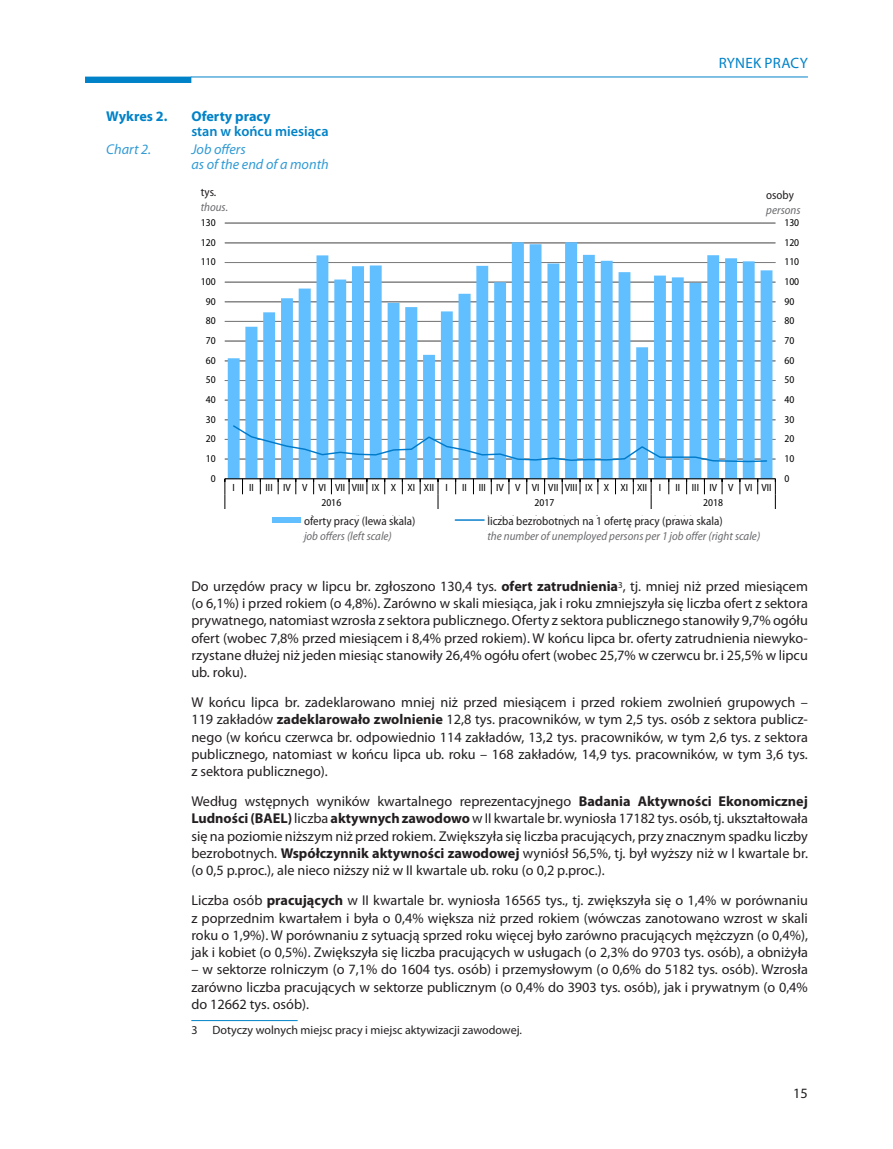
<style>
.page{position:relative;width:893px;height:1149px;background:#fff}
.page>*{position:absolute;margin:0;border:0;box-sizing:border-box;transform-origin:0 0}
.t1{font:15px "Myriad Pro";letter-spacing:.02em;color:#0082c8}
._1-tekst{font:14.25px/17.2px "Myriad Pro";color:#231f20;text-align:justify}
._3-ang_tytuł_tabl_wy{font:italic 14.25px/15px "Myriad Pro";color:#329bd5}
._3-pl_tytuł_tabl_wyk{font:600 14.25px/15px "Myriad Pro";color:#0082c8}
._3-pl_tytuł_tabl_wyk-2{font:700 14.25px "Myriad Pro";color:#0082c8}
._4-ang_tablica{font:italic semi-condensed 12px "Myriad Pro";color:#6c6d70}
._1a-przypis{font:12px "Myriad Pro";color:#231f20}
._4-pl_tablica{font:semi-condensed 12px "Myriad Pro";color:#231f20}
.t2{font:semi-condensed 10.5px/11.9px "Myriad Pro";color:#000}
.t3{font:semi-condensed 9.75px/10.9px "Myriad Pro";color:#000}
.t4{font:italic semi-condensed 9.75px/10.9px "Myriad Pro";letter-spacing:.005em;color:#7f7f7f}
.s1{font-weight:700}
.s2{font-style:normal;color:#000}
</style>
<div class="page">
<div style="left:85px;top:77px;width:106px;height:6px;background:#0082c8"></div>
<hr style="left:191px;top:77px;width:617px;height:1px;background:#0082c8">
<hr style="left:225px;top:458px;width:550px;height:1px;background:#7f7f7f">
<hr style="left:225px;top:439px;width:550px;height:1px;background:#7f7f7f">
<hr style="left:225px;top:419px;width:550px;height:1px;background:#7f7f7f">
<hr style="left:225px;top:400px;width:550px;height:1px;background:#7f7f7f">
<hr style="left:225px;top:380px;width:550px;height:1px;background:#7f7f7f">
<hr style="left:225px;top:360px;width:550px;height:1px;background:#7f7f7f">
<hr style="left:225px;top:341px;width:550px;height:1px;background:#7f7f7f">
<hr style="left:225px;top:321px;width:550px;height:1px;background:#7f7f7f">
<hr style="left:225px;top:301px;width:550px;height:1px;background:#7f7f7f">
<hr style="left:225px;top:282px;width:550px;height:1px;background:#7f7f7f">
<hr style="left:225px;top:262px;width:550px;height:1px;background:#7f7f7f">
<hr style="left:225px;top:242px;width:550px;height:1px;background:#7f7f7f">
<hr style="left:225px;top:223px;width:550px;height:1px;background:#7f7f7f">
<svg style="left:228px;top:242px;width:544px;height:236px;fill:#67bfff"></svg>
<hr style="left:225px;top:478px;width:550px;height:1px;background:#000">
<svg style="left:242px;top:478px;width:1px;height:16px"></svg>
<svg style="left:260px;top:478px;width:1px;height:16px"></svg>
<svg style="left:278px;top:478px;width:1px;height:16px"></svg>
<svg style="left:296px;top:478px;width:1px;height:16px"></svg>
<svg style="left:313px;top:478px;width:1px;height:16px"></svg>
<svg style="left:331px;top:478px;width:1px;height:16px"></svg>
<svg style="left:349px;top:478px;width:1px;height:16px"></svg>
<svg style="left:367px;top:478px;width:1px;height:16px"></svg>
<svg style="left:384px;top:478px;width:1px;height:16px"></svg>
<svg style="left:402px;top:478px;width:1px;height:16px"></svg>
<svg style="left:420px;top:478px;width:1px;height:16px"></svg>
<svg style="left:455px;top:478px;width:1px;height:16px"></svg>
<svg style="left:473px;top:478px;width:1px;height:16px"></svg>
<svg style="left:491px;top:478px;width:1px;height:16px"></svg>
<svg style="left:509px;top:478px;width:1px;height:16px"></svg>
<svg style="left:526px;top:478px;width:1px;height:16px"></svg>
<svg style="left:544px;top:478px;width:1px;height:16px"></svg>
<svg style="left:562px;top:478px;width:1px;height:16px"></svg>
<svg style="left:580px;top:478px;width:1px;height:16px"></svg>
<svg style="left:598px;top:478px;width:1px;height:16px"></svg>
<svg style="left:615px;top:478px;width:1px;height:16px"></svg>
<svg style="left:633px;top:478px;width:1px;height:16px"></svg>
<svg style="left:668px;top:478px;width:1px;height:16px"></svg>
<svg style="left:686px;top:478px;width:1px;height:16px"></svg>
<svg style="left:704px;top:478px;width:1px;height:16px"></svg>
<svg style="left:722px;top:478px;width:1px;height:16px"></svg>
<svg style="left:740px;top:478px;width:1px;height:16px"></svg>
<svg style="left:757px;top:478px;width:1px;height:16px"></svg>
<svg style="left:225px;top:478px;width:1px;height:31px"></svg>
<svg style="left:438px;top:478px;width:1px;height:31px"></svg>
<svg style="left:651px;top:478px;width:1px;height:31px"></svg>
<svg style="left:775px;top:478px;width:1px;height:31px"></svg>
<svg style="left:232px;top:424px;width:536px;height:39px"></svg>
<div style="left:273px;top:517px;width:28px;height:5px;background:#61bfff"></div>
<svg style="left:455px;top:519px;width:29px;height:1px"></svg>
<hr style="left:191px;top:1019px;width:107px;height:1px;background:#0082c8">
<p class="t1" style="left:719px;top:54px;width:91px">RYNEK PRACY</p>
<p class="_3-pl_tytuł_tabl_wyk-2" style="left:106px;top:107px;width:63px">Wykres 2.</p>
<p class="_3-pl_tytuł_tabl_wyk" style="left:191px;top:109px;width:139px"><span class="s1">Oferty pracy<br></span>stan w końcu miesiąca</p>
<p class="_3-ang_tytuł_tabl_wy" style="left:106px;top:142px;width:46px">Chart 2.</p>
<p class="_3-ang_tytuł_tabl_wy" style="left:191px;top:142px;width:139px">Job offers<br>as of the end of a month</p>
<p class="_4-pl_tablica" style="left:201px;top:185px;width:17px">tys.</p>
<p class="_4-ang_tablica" style="left:201px;top:200px;width:29px">thous.</p>
<p class="t4" style="left:200px;top:190px;width:24px"><span class="s2">tys. </span>thous.</p>
<p class="_4-pl_tablica" style="left:766px;top:189px;width:29px">osoby</p>
<p class="_4-ang_tablica" style="left:766px;top:204px;width:36px">persons</p>
<p class="t3" style="left:762px;top:191px;width:27px">osoba person</p>
<p class="t2" style="left:201px;top:217px;width:16px">130</p>
<p class="t2" style="left:784px;top:217px;width:16px">130</p>
<p class="t2" style="left:201px;top:236px;width:16px">120</p>
<p class="t2" style="left:784px;top:236px;width:16px">120</p>
<p class="t2" style="left:201px;top:256px;width:16px">110</p>
<p class="t2" style="left:784px;top:256px;width:16px">110</p>
<p class="t2" style="left:201px;top:276px;width:16px">100</p>
<p class="t2" style="left:784px;top:276px;width:16px">100</p>
<p class="t2" style="left:206px;top:295px;width:12px">90</p>
<p class="t2" style="left:784px;top:295px;width:12px">90</p>
<p class="t2" style="left:206px;top:315px;width:12px">80</p>
<p class="t2" style="left:784px;top:315px;width:12px">80</p>
<p class="t2" style="left:206px;top:335px;width:12px">70</p>
<p class="t2" style="left:784px;top:335px;width:12px">70</p>
<p class="t2" style="left:206px;top:354px;width:12px">60</p>
<p class="t2" style="left:784px;top:354px;width:12px">60</p>
<p class="t2" style="left:206px;top:374px;width:12px">50</p>
<p class="t2" style="left:784px;top:374px;width:12px">50</p>
<p class="t2" style="left:206px;top:394px;width:12px">40</p>
<p class="t2" style="left:784px;top:394px;width:12px">40</p>
<p class="t2" style="left:206px;top:413px;width:12px">30</p>
<p class="t2" style="left:784px;top:413px;width:12px">30</p>
<p class="t2" style="left:206px;top:433px;width:12px">20</p>
<p class="t2" style="left:784px;top:433px;width:12px">20</p>
<p class="t2" style="left:206px;top:452px;width:12px">10</p>
<p class="t2" style="left:784px;top:452px;width:12px">10</p>
<p class="t2" style="left:211px;top:472px;width:6px">0</p>
<p class="t2" style="left:232px;top:481px;width:4px">I</p>
<p class="t2" style="left:249px;top:481px;width:200px">II III IV V VI VII VIII IX X XI XII I</p>
<p class="t2" style="left:462px;top:481px;width:200px">II III IV V VI VII VIII IX X XI XII I</p>
<p class="t2" style="left:675px;top:481px;width:98px">II III IV V VI VII</p>
<p class="t2" style="left:321px;top:496px;width:21px">2016</p>
<p class="t2" style="left:534px;top:496px;width:21px">2017</p>
<p class="t2" style="left:703px;top:496px;width:21px">2018</p>
<p class="t2" style="left:304px;top:513px;width:99px">oferty pracy (lewa skala) job offers (left scale)</p>
<p class="t2" style="left:487px;top:513px;width:254px">liczba bezrobotnych na 1 ofertę pracy (prawa skala)<br>the number of unemployed persons per 1 job offer (right scale)</p>
<p class="_4-pl_tablica" style="left:304px;top:514px;width:113px">oferty pracy (lewa skala)</p>
<p class="_4-ang_tablica" style="left:304px;top:529px;width:89px">job offers (left scale)</p>
<p class="_4-ang_tablica" style="left:487px;top:529px;width:274px">the number of unemployed persons per 1 job offer (right scale)</p>
<p class="t2" style="left:784px;top:472px;width:6px">0</p>
<p class="_1-tekst" style="left:191px;top:577px;width:618px">Do urzędów pracy w lipcu br. zgłoszono 130,4 tys. <span class="s1">ofert zatrudnienia</span><sup>3</sup>, tj. mniej niż przed miesiącem (o 6,1%) i przed rokiem (o 4,8%). Zarówno w skali miesiąca, jak i roku zmniejszyła się liczba ofert z sektora prywatnego, natomiast wzrosła z sektora publicznego. Oferty z sektora publicznego stanowiły 9,7% ogółu ofert (wobec 7,8% przed miesiącem i 8,4% przed rokiem). W końcu lipca br. oferty zatrudnienia niewyko&shy;rzystane dłużej niż jeden miesiąc stanowiły 26,4% ogółu ofert (wobec 25,7% w czerwcu br. i 25,5% w lipcu ub. roku).</p>
<p class="_1-tekst" style="left:191px;top:693px;width:618px">W końcu lipca br. zadeklarowano mniej niż przed miesiącem i przed rokiem zwolnień grupowych – 119 zakładów <span class="s1">zadeklarowało zwolnienie</span> 12,8 tys. pracowników, w tym 2,5 tys. osób z sektora publicz&shy;nego (w końcu czerwca br. odpowiednio 114 zakładów, 13,2 tys. pracowników, w tym 2,6 tys. z sektora publicznego, natomiast w końcu lipca ub. roku – 168 zakładów, 14,9 tys. pracowników, w tym 3,6 tys. z sektora publicznego).</p>
<p class="_1-tekst" style="left:191px;top:792px;width:618px">Według wstępnych wyników kwartalnego reprezentacyjnego <span class="s1">Badania Aktywności Ekonomicznej Ludności (BAEL)</span> liczba <span class="s1">aktywnych zawodowo</span> w II kwartale br. wyniosła 17182 tys. osób, tj. ukształtowała się na poziomie niższym niż przed rokiem. Zwiększyła się liczba pracujących, przy znacznym spadku liczby bezrobotnych. <span class="s1">Współczynnik aktywności zawodowej</span> wyniósł 56,5%, tj. był wyższy niż w I kwartale br. (o 0,5 p.proc.), ale nieco niższy niż w II kwartale ub. roku (o 0,2 p.proc.).</p>
<p class="_1-tekst" style="left:191px;top:891px;width:618px">Liczba osób <span class="s1">pracujących</span> w II kwartale br. wyniosła 16565 tys., tj. zwiększyła się o 1,4% w porównaniu z poprzednim kwartałem i była o 0,4% większa niż przed rokiem (wówczas zanotowano wzrost w skali roku o 1,9%). W porównaniu z sytuacją sprzed roku więcej było zarówno pracujących mężczyzn (o 0,4%), jak i kobiet (o 0,5%). Zwiększyła się liczba pracujących w usługach (o 2,3% do 9703 tys. osób), a obniżyła</p>
<p class="_1-tekst" style="left:191px;top:960px;width:618px">– w sektorze rolniczym (o 7,1% do 1604 tys. osób) i przemysłowym (o 0,6% do 5182 tys. osób). Wzrosła zarówno liczba pracujących w sektorze publicznym (o 0,4% do 3903 tys. osób), jak i prywatnym (o 0,4% do 12662 tys. osób).</p>
<p class="_1a-przypis" style="left:191px;top:1022px;width:8px">3</p>
<p class="_1a-przypis" style="left:213px;top:1022px;width:311px">Dotyczy wolnych miejsc pracy i miejsc aktywizacji zawodowej.</p>
<p class="_1-tekst" style="left:793px;top:1083px;width:16px">15</p>
</div>
